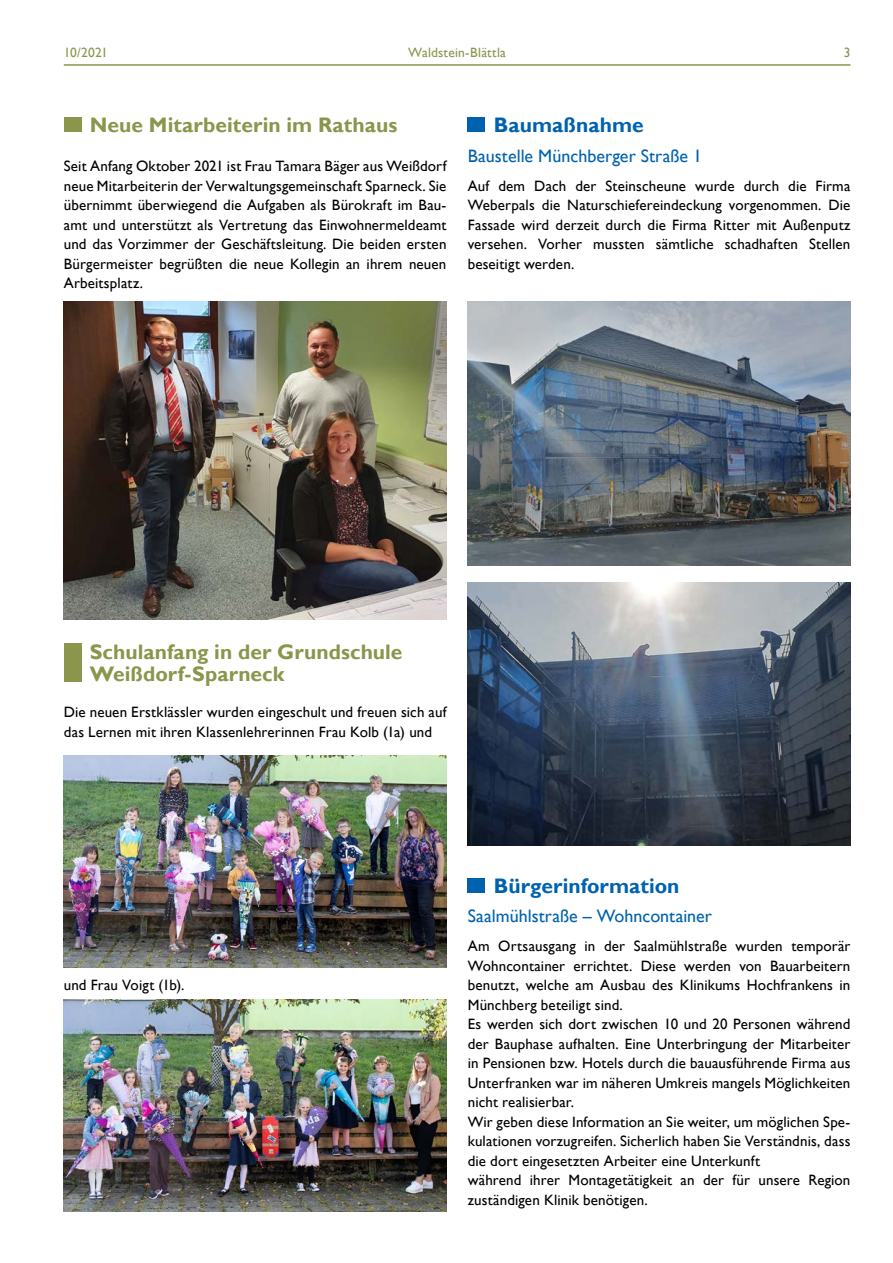
<style>
.page{position:relative;width:893px;height:1263px;background:#fff}
.page>*{position:absolute;margin:0;border:0;box-sizing:border-box;transform-origin:0 0}
.t1{font:700 21px/22.5px "Gill Sans";letter-spacing:.005em;color:#8b954c}
.t2{font:700 21px "Gill Sans";color:#0062ae}
.t3{font:18px "Gill Sans";color:#0062ae}
.t4{font:15px/19.5px "Gill Sans";letter-spacing:.01em;color:#000;text-align:justify}
.t5{font:13.5px "Gill Sans";letter-spacing:.015em;color:#8b954c}
</style>
<div class="page">
<hr style="left:64px;top:64px;width:786px;height:2px;background:#8b954c">
<div style="left:64px;top:117px;width:17px;height:15px;background:#8b954c"></div>
<div style="left:64px;top:643px;width:17px;height:38px;background:#8b954c"></div>
<div style="left:468px;top:117px;width:17px;height:15px;background:#0062ae"></div>
<div style="left:468px;top:878px;width:17px;height:15px;background:#0062ae"></div>
<img style="left:64px;top:302px;width:382px;height:318px">
<img style="left:64px;top:755px;width:382px;height:213px">
<img style="left:64px;top:999px;width:382px;height:213px">
<img style="left:468px;top:582px;width:382px;height:264px">
<img style="left:468px;top:302px;width:382px;height:264px">
<p class="t5" style="left:64px;top:45px;width:46px">10/2021</p>
<p class="t5" style="left:408px;top:45px;width:99px">Waldstein-Blättla</p>
<p class="t5" style="left:844px;top:45px;width:8px">3</p>
<h1 class="t1" style="left:90px;top:114px;width:309px">Neue Mitarbeiterin im Rathaus</h1>
<p class="t4" style="left:64px;top:156px;width:384px">Seit Anfang Oktober 2021 ist Frau Tamara Bäger aus Weißdorf neue Mitarbeiterin der Verwaltungsgemeinschaft Sparneck. Sie übernimmt überwiegend die Aufgaben als Bürokraft im Bau&shy;amt und unterstützt als Vertretung das Einwohnermeldeamt und das Vorzimmer der Geschäftsleitung. Die beiden ersten Bürgermeister begrüßten die neue Kollegin an ihrem neuen Arbeitsplatz.</p>
<h1 class="t2" style="left:494px;top:112px;width:152px">Baumaßnahme</h1>
<p class="t3" style="left:468px;top:145px;width:236px">Baustelle Münchberger Straße 1</p>
<p class="t4" style="left:468px;top:176px;width:384px">Auf dem Dach der Steinscheune wurde durch die Firma Weberpals die Naturschiefereindeckung vorgenommen. Die Fassade wird derzeit durch die Firma Ritter mit Außenputz versehen. Vorher mussten sämtliche schadhaften Stellen beseitigt werden.</p>
<h1 class="t1" style="left:90px;top:641px;width:314px">Schulanfang in der Grundschule<br>Weißdorf-Sparneck</h1>
<p class="t4" style="left:64px;top:702px;width:384px">Die neuen Erstklässler wurden eingeschult und freuen sich auf das Lernen mit ihren Klassenlehrerinnen Frau Kolb (1a) und</p>
<p class="t4" style="left:64px;top:975px;width:122px">und Frau Voigt (1b).</p>
<h1 class="t2" style="left:494px;top:873px;width:187px">Bürgerinformation</h1>
<p class="t3" style="left:468px;top:905px;width:246px">Saalmühlstraße – Wohncontainer</p>
<p class="t4" style="left:468px;top:936px;width:384px;text-align:left">Am Ortsausgang in der Saalmühlstraße wurden temporär Wohncontainer errichtet. Diese werden von Bauarbeitern benutzt, welche am Ausbau des Klinikums Hochfrankens in Münchberg beteiligt sind.<br>Es werden sich dort zwischen 10 und 20 Personen während der Bauphase aufhalten. Eine Unterbringung der Mitarbeiter in Pensionen bzw. Hotels durch die bauausführende Firma aus Unterfranken war im näheren Umkreis mangels Möglichkeiten nicht realisierbar.<br>Wir geben diese Information an Sie weiter, um möglichen Spe&shy;kulationen vorzugreifen. Sicherlich haben Sie Verständnis, dass die dort eingesetzten Arbeiter eine Unterkunft<br>während ihrer Montagetätigkeit an der für unsere Region zuständigen Klinik benötigen.</p>
</div>
